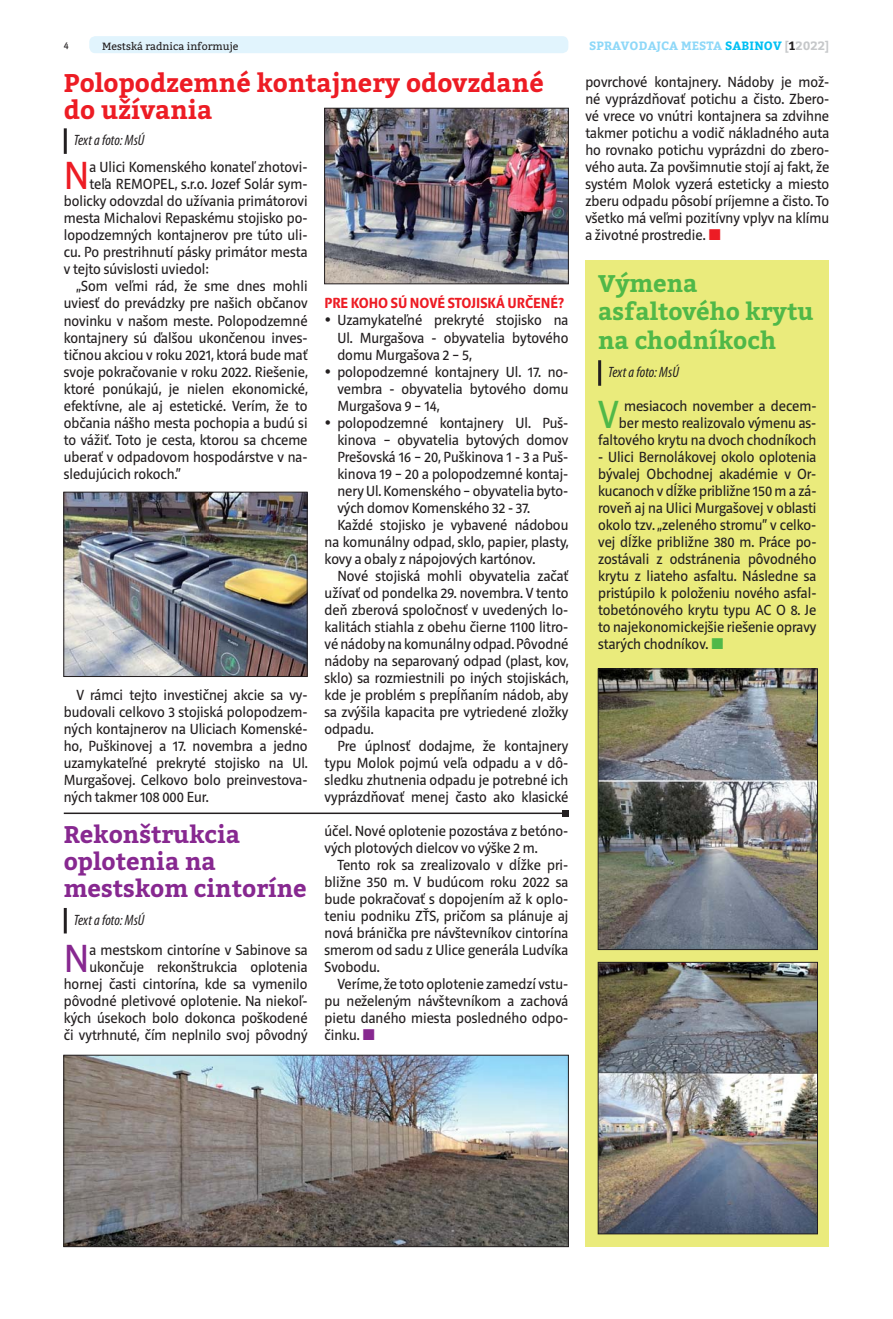
<style>
.page{position:relative;width:893px;height:1319px;background:#fff}
.page>*{position:absolute;margin:0;border:0;box-sizing:border-box;transform-origin:0 0}
.t1{font:40.2px "Riga";color:#ed1c24}
.t2{font:40.2px "Riga";color:#50b848}
.t3{font:40.2px "Riga";color:#872890}
.t4{font:700 25.5px/27px "Bitter";color:#ed1c24}
.t5{font:700 24px/27px "Bitter";color:#872890}
.t6{font:700 24px/28.5px "Bitter";color:#50b848}
.t7{font:15px/17px "Riga";color:#231f20;text-align:justify}
.t8{font:italic condensed 15px "Myriad Pro";color:#231f20}
.t9{font:700 15px "Riga";color:#ed1c24}
.t10{font:700 12px "Bitter";letter-spacing:.01em;color:#8ed8f8}
.t11{font:10.5px "Bitter";color:#231f20}
.t12{font:10.5px "Riga";color:#231f20}
.s1{color:#00c0f3}
.s2{color:#c6c8ca}
.s3{color:#231f20}
</style>
<div class="page">
<div style="left:89px;top:36px;width:479px;height:17px;background:#e1f4fd;border-radius:6px"></div>
<img style="left:65px;top:493px;width:241px;height:181px">
<div style="left:63px;top:491px;width:245px;height:185px;border:1px solid #231f20"></div>
<img style="left:326px;top:110px;width:241px;height:172px">
<div style="left:324px;top:108px;width:245px;height:176px;border:1px solid #231f20"></div>
<hr style="left:64px;top:128px;width:3px;height:26px;background:#231f20">
<div style="left:585px;top:260px;width:244px;height:986px;background:#eaeb7c"></div>
<img style="left:600px;top:963px;width:216px;height:268px">
<div style="left:598px;top:961px;width:220px;height:272px;border:1px solid #231f20"></div>
<img style="left:600px;top:670px;width:216px;height:277px">
<div style="left:598px;top:668px;width:220px;height:281px;border:1px solid #231f20"></div>
<hr style="left:598px;top:360px;width:3px;height:26px;background:#231f20">
<hr style="left:64px;top:812px;width:501px;height:2px;background:#231f20">
<svg style="left:562px;top:810px;width:6px;height:6px"></svg>
<img style="left:65px;top:1056px;width:502px;height:188px">
<div style="left:63px;top:1054px;width:506px;height:192px;border:1px solid #231f20"></div>
<hr style="left:64px;top:907px;width:3px;height:26px;background:#231f20">
<p class="t12" style="left:64px;top:40px;width:6px">4</p>
<p class="t11" style="left:102px;top:41px;width:138px">Mestská radnica informuje</p>
<p class="t10" style="left:589px;top:40px;width:242px">SPRAVODAJCA MESTA <span class="s1">SABINOV</span> <span class="s2">[</span><span class="s3">1</span><span class="s2">2022]</span></p>
<h2 class="t4" style="left:64px;top:71px;width:481px">Polopodzemné kontajnery odovzdané do užívania</h2>
<p class="t8" style="left:74px;top:135px;width:72px">Text a foto: MsÚ</p>
<h1 class="t1" style="left:64px;top:156px;width:27px">N</h1>
<p class="t7" style="left:89px;top:159px;width:220px">a Ulici Komenského konateľ zhotovi-</p>
<p class="t7" style="left:89px;top:176px;width:220px">teľa REMOPEL, s.r.o. Jozef Solár sym-</p>
<p class="t7" style="left:64px;top:193px;width:245px">bolicky odovzdal do užívania primátorovi</p>
<p class="t7" style="left:64px;top:210px;width:245px">mesta Michalovi Repaskému stojisko po-</p>
<p class="t7" style="left:64px;top:227px;width:245px">lopodzemných kontajnerov pre túto uli-</p>
<p class="t7" style="left:64px;top:244px;width:245px">cu. Po prestrihnutí pásky primátor mesta</p>
<p class="t7" style="left:64px;top:261px;width:147px">v tejto súvislosti uviedol:</p>
<p class="t7" style="left:77px;top:278px;width:233px">„Som veľmi rád, že sme dnes mohli</p>
<p class="t7" style="left:64px;top:296px;width:245px">uviesť do prevádzky pre našich občanov</p>
<p class="t7" style="left:64px;top:313px;width:245px">novinku v našom meste. Polopodzemné</p>
<p class="t7" style="left:64px;top:330px;width:245px">kontajnery sú ďalšou ukončenou inves-</p>
<p class="t7" style="left:64px;top:347px;width:245px">tičnou akciou v roku 2021, ktorá bude mať</p>
<p class="t7" style="left:64px;top:364px;width:246px">svoje pokračovanie v roku 2022. Riešenie,</p>
<p class="t7" style="left:64px;top:381px;width:246px">ktoré ponúkajú, je nielen ekonomické,</p>
<p class="t7" style="left:64px;top:398px;width:245px">efektívne, ale aj estetické. Verím, že to</p>
<p class="t7" style="left:64px;top:415px;width:245px">občania nášho mesta pochopia a budú si</p>
<p class="t7" style="left:64px;top:432px;width:245px">to vážiť. Toto je cesta, ktorou sa chceme</p>
<p class="t7" style="left:64px;top:449px;width:245px">uberať v odpadovom hospodárstve v na-</p>
<p class="t7" style="left:64px;top:466px;width:118px">sledujúcich rokoch.“</p>
<p class="t7" style="left:64px;top:687px;width:246px;text-indent:13px">V rámci tejto investičnej akcie sa vy&shy;budovali celkovo 3 stojiská polopodzem&shy;ných kontajnerov na Uliciach Komenské&shy;ho, Puškinovej a 17. novembra a jedno uzamykateľné prekryté stojisko na Ul.<br>Murgašovej. Celkovo bolo preinvestova&shy;ných takmer 108 000 Eur.</p>
<h3 class="t5" style="left:64px;top:821px;width:245px">Rekonštrukcia oplotenia na mestskom cintoríne</h3>
<p class="t8" style="left:74px;top:914px;width:72px">Text a foto: MsÚ</p>
<p class="t7" style="left:64px;top:942px;width:245px;text-align:right">a mestskom cintoríne v Sabinove sa ukončuje rekonštrukcia oplotenia hornej časti cintorína, kde sa vymenilo pôvodné pletivové oplotenie. Na niekoľ&shy;kých úsekoch bolo dokonca poškodené či vytrhnuté, čím neplnilo svoj pôvodný</p>
<h1 class="t3" style="left:64px;top:938px;width:27px">N</h1>
<p class="t9" style="left:325px;top:296px;width:241px">PRE KOHO SÚ NOVÉ STOJISKÁ URČENÉ?</p>
<p class="t7" style="left:337px;top:313px;width:233px;text-indent:-13px">• Uzamykateľné prekryté stojisko na Ul. Murgašova - obyvatelia bytového domu Murgašova 2 – 5,</p>
<p class="t7" style="left:337px;top:364px;width:233px;text-indent:-13px">• polopodzemné kontajnery Ul. 17. no&shy;vembra - obyvatelia bytového domu Murgašova 9 – 14,</p>
<p class="t7" style="left:325px;top:415px;width:245px">• polopodzemné kontajnery Ul. Puš-</p>
<p class="t7" style="left:337px;top:432px;width:233px">kinova – obyvatelia bytových domov</p>
<p class="t7" style="left:337px;top:449px;width:233px">Prešovská 16 – 20, Puškinova 1 - 3 a Puš-</p>
<p class="t7" style="left:337px;top:466px;width:233px">kinova 19 – 20 a polopodzemné kontaj-</p>
<p class="t7" style="left:337px;top:483px;width:233px">nery Ul. Komenského – obyvatelia byto-</p>
<p class="t7" style="left:337px;top:500px;width:194px">vých domov Komenského 32 - 37.</p>
<p class="t7" style="left:337px;top:517px;width:233px">Každé stojisko je vybavené nádobou</p>
<p class="t7" style="left:325px;top:534px;width:246px">na komunálny odpad, sklo, papier, plasty,</p>
<p class="t7" style="left:325px;top:551px;width:212px">kovy a obaly z nápojových kartónov.</p>
<p class="t7" style="left:337px;top:568px;width:233px">Nové stojiská mohli obyvatelia začať</p>
<p class="t7" style="left:325px;top:585px;width:245px">užívať od pondelka 29. novembra. V tento</p>
<p class="t7" style="left:325px;top:602px;width:245px">deň zberová spoločnosť v uvedených lo-</p>
<p class="t7" style="left:325px;top:619px;width:245px">kalitách stiahla z obehu čierne 1100 litro-</p>
<p class="t7" style="left:325px;top:636px;width:245px">vé nádoby na komunálny odpad. Pôvodné</p>
<p class="t7" style="left:325px;top:653px;width:246px">nádoby na separovaný odpad (plast, kov,</p>
<p class="t7" style="left:325px;top:670px;width:246px">sklo) sa rozmiestnili po iných stojiskách,</p>
<p class="t7" style="left:325px;top:687px;width:245px">kde je problém s prepĺňaním nádob, aby</p>
<p class="t7" style="left:325px;top:704px;width:245px">sa zvýšila kapacita pre vytriedené zložky</p>
<p class="t7" style="left:325px;top:721px;width:51px">odpadu.</p>
<p class="t7" style="left:337px;top:738px;width:233px">Pre úplnosť dodajme, že kontajnery</p>
<p class="t7" style="left:325px;top:755px;width:245px">typu Molok pojmú veľa odpadu a v dô-</p>
<p class="t7" style="left:325px;top:772px;width:245px">sledku zhutnenia odpadu je potrebné ich</p>
<p class="t7" style="left:325px;top:789px;width:245px">vyprázdňovať menej často ako klasické</p>
<p class="t7" style="left:325px;top:823px;width:245px">účel. Nové oplotenie pozostáva z betóno&shy;vých plotových dielcov vo výške 2 m.</p>
<p class="t7" style="left:325px;top:857px;width:245px;text-indent:13px">Tento rok sa zrealizovalo v dĺžke pri&shy;bližne 350 m. V budúcom roku 2022 sa bude pokračovať s dopojením až k oplo&shy;teniu podniku ZŤS, pričom sa plánuje aj nová bránička pre návštevníkov cintorína smerom od sadu z Ulice generála Ludvíka Svobodu.</p>
<p class="t7" style="left:325px;top:976px;width:245px;text-indent:13px">Veríme, že toto oplotenie zamedzí vstu&shy;pu neželeným návštevníkom a zachová pietu daného miesta posledného odpo&shy;činku.</p>
<p class="t7" style="left:585px;top:74px;width:245px">povrchové kontajnery. Nádoby je mož&shy;né vyprázdňovať potichu a čisto. Zbero&shy;vé vrece vo vnútri kontajnera sa zdvihne takmer potichu a vodič nákladného auta ho rovnako potichu vyprázdni do zbero&shy;vého auta. Za povšimnutie stojí aj fakt, že systém Molok vyzerá esteticky a miesto zberu odpadu pôsobí príjemne a čisto. To všetko má veľmi pozitívny vplyv na klímu a životné prostredie.</p>
<h3 class="t6" style="left:598px;top:270px;width:217px">Výmena asfaltového krytu na chodníkoch</h3>
<p class="t8" style="left:608px;top:366px;width:72px">Text a foto: MsÚ</p>
<p class="t7" style="left:598px;top:398px;width:220px;text-align:right">m esiacoch november a decem-<br>ber mesto realizovalo výmenu as&shy;faltového krytu na dvoch chodníkoch</p>
<p class="t7" style="left:598px;top:449px;width:220px">- Ulici Bernolákovej okolo oplotenia bývalej Obchodnej akadémie v Or&shy;kucanoch v dĺžke približne 150 m a zá&shy;roveň aj na Ulici Murgašovej v oblasti okolo tzv. „zeleného stromu“ v celko&shy;vej dĺžke približne 380 m. Práce po&shy;zostávali z odstránenia pôvodného krytu z liateho asfaltu. Následne sa pristúpilo k položeniu nového asfal&shy;tobetónového krytu typu AC O 8. Je to najekonomickejšie riešenie opravy starých chodníkov.</p>
<h1 class="t2" style="left:598px;top:394px;width:22px">V</h1>
</div>
